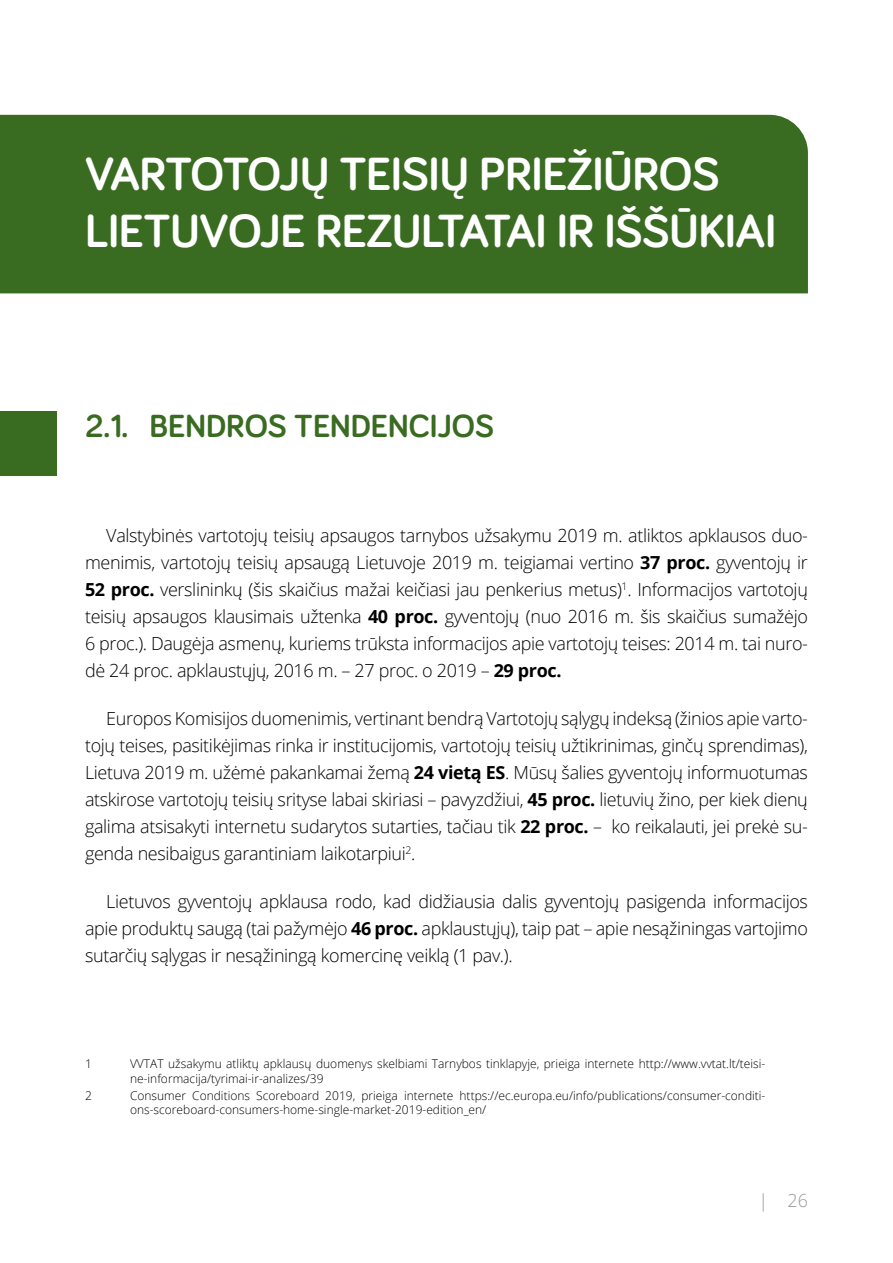
<style>
.page{position:relative;width:893px;height:1263px;background:#fff}
.page>*{position:absolute;margin:0;border:0;box-sizing:border-box;transform-origin:0 0}
.t1{font:700 48px/57.6px "Bariol";letter-spacing:-.01em;color:#fff}
.t2{font:700 33px "Bariol";color:#396b21}
.t3{font:300 18px/27px "Open Sans";letter-spacing:-.02em;color:#000;text-align:justify}
.t4{font:300 18px "Open Sans";color:#97999c}
.FOOT{font:300 12px/14.4px "Open Sans";color:#000}
.s1{font-weight:700}
</style>
<div class="page">
<div style="left:0;top:115px;width:808px;height:178px;background:#396b21"></div>
<div style="left:0;top:411px;width:56px;height:64px;background:#396b21"></div>
<p class="t1" style="left:85px;top:143px;width:693px">VARTOTOJŲ TEISIŲ PRIEŽIŪROS<br>LIETUVOJE REZULTATAI IR IŠŠŪKIAI</p>
<p class="t2" style="left:85px;top:403px;width:410px">2.1. BENDROS TENDENCIJOS</p>
<p class="t3" style="left:85px;top:521px;width:724px;text-indent:21px">Valstybinės vartotojų teisių apsaugos tarnybos užsakymu 2019 m. atliktos apklausos duo&shy;menimis, vartotojų teisių apsaugą Lietuvoje 2019 m. teigiamai vertino <span class="s1">37 proc.</span> gyventojų ir <span class="s1">52 proc.</span> verslininkų (šis skaičius mažai keičiasi jau penkerius metus)<sup>1</sup>. Informacijos vartotojų teisių apsaugos klausimais užtenka <span class="s1">40 proc.</span> gyventojų (nuo 2016 m. šis skaičius sumažėjo 6 proc.). Daugėja asmenų, kuriems trūksta informacijos apie vartotojų teises: 2014 m. tai nuro&shy;dė 24 proc. apklaustųjų, 2016 m. – 27 proc. o 2019 – <span class="s1">29 proc.</span></p>
<p class="t3" style="left:85px;top:704px;width:724px;text-indent:21px">Europos Komisijos duomenimis, vertinant bendrą Vartotojų sąlygų indeksą (žinios apie varto&shy;tojų teises, pasitikėjimas rinka ir institucijomis, vartotojų teisių užtikrinimas, ginčų sprendimas), Lietuva 2019 m. užėmė pakankamai žemą <span class="s1">24 vietą ES</span>. Mūsų šalies gyventojų informuotumas atskirose vartotojų teisių srityse labai skiriasi – pavyzdžiui, <span class="s1">45 proc.</span> lietuvių žino, per kiek dienų galima atsisakyti internetu sudarytos sutarties, tačiau tik <span class="s1">22 proc.</span> – ko reikalauti, jei prekė su&shy;genda nesibaigus garantiniam laikotarpiui<sup>2</sup>.</p>
<p class="t3" style="left:85px;top:887px;width:724px;text-indent:21px">Lietuvos gyventojų apklausa rodo, kad didžiausia dalis gyventojų pasigenda informacijos apie produktų saugą (tai pažymėjo <span class="s1">46 proc.</span> apklaustųjų), taip pat – apie nesąžiningas vartojimo sutarčių sąlygas ir nesąžiningą komercinę veiklą (1 pav.).</p>
<p class="FOOT" style="left:85px;top:1056px;width:8px">1</p>
<p class="FOOT" style="left:130px;top:1056px;width:637px">VVTAT užsakymu atliktų apklausų duomenys skelbiami Tarnybos tinklapyje, prieiga internete http://www.vvtat.lt/teisi&shy;ne-informacija/tyrimai-ir-analizes/39</p>
<p class="FOOT" style="left:85px;top:1088px;width:8px">2</p>
<p class="FOOT" style="left:130px;top:1088px;width:637px">Consumer Conditions Scoreboard 2019, prieiga internete https://ec.europa.eu/info/publications/consumer-conditi&shy;ons-scoreboard-consumers-home-single-market-2019-edition_en/</p>
<p class="t4" style="left:758px;top:1188px;width:51px">| 26</p>
</div>
